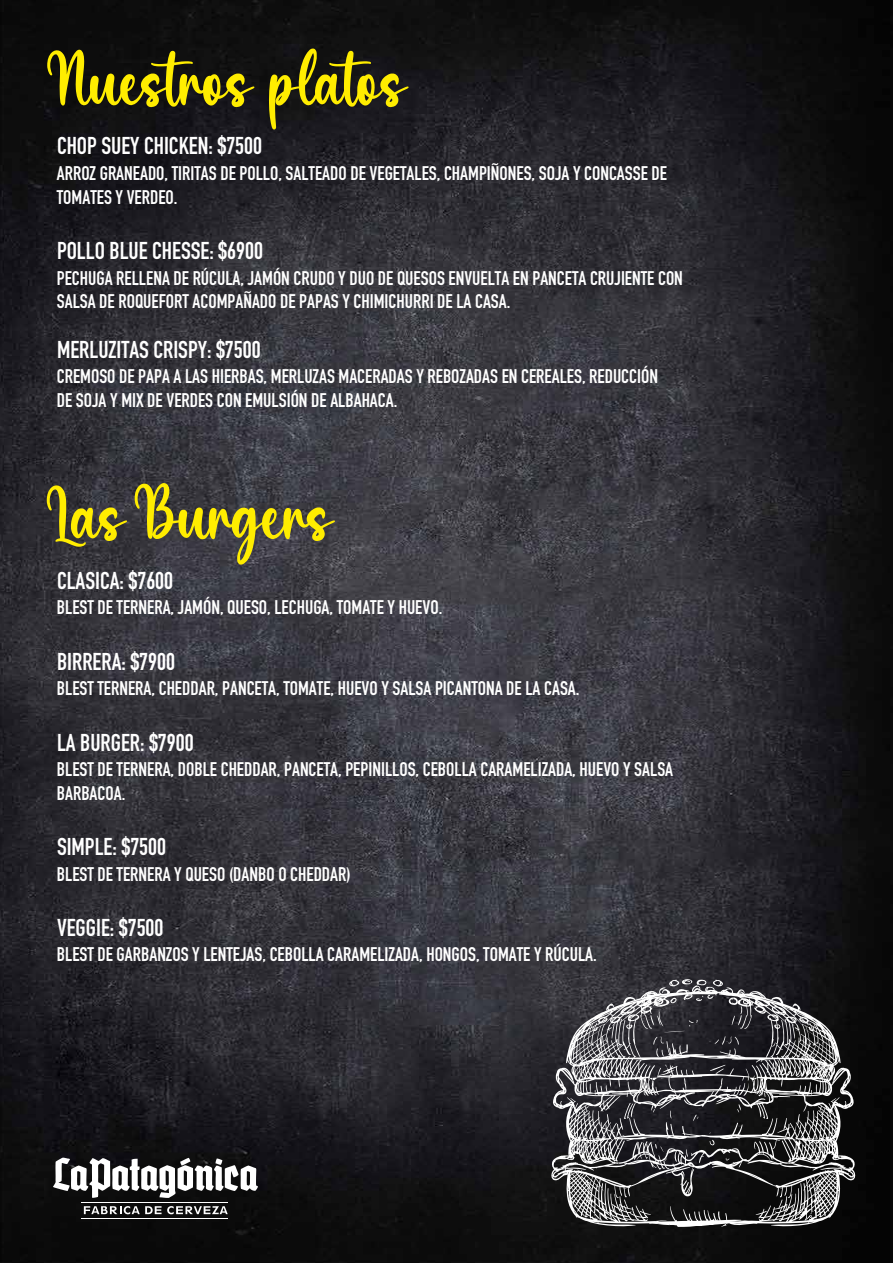
<style>
.page{position:relative;width:893px;height:1263px;background:#fff}
.page>*{position:absolute;margin:0;border:0;box-sizing:border-box;transform-origin:0 0}
.t1{font:92.7px "Hello Autumn";color:#ffed00}
.t2{font:24px "DIN Engschrift";color:#fff}
.t3{font:19.5px/23.4px "DIN Engschrift";color:#fff}
</style>
<div class="page">
<img style="left:0;top:0;width:893px;height:1263px">
<svg style="left:551px;top:987px;width:305px;height:240px;background:#4e4e50"></svg>
<svg style="left:803px;top:1052px;width:11px;height:16px"></svg>
<svg style="left:777px;top:1127px;width:15px;height:6px"></svg>
<svg style="left:767px;top:1135px;width:10px;height:14px"></svg>
<svg style="left:725px;top:1158px;width:18px;height:10px"></svg>
<svg style="left:637px;top:1141px;width:43px;height:30px"></svg>
<svg style="left:686px;top:1149px;width:18px;height:8px"></svg>
<svg style="left:710px;top:1140px;width:5px;height:5px"></svg>
<svg style="left:617px;top:979px;width:166px;height:142px;background:#4c4b50"></svg>
<svg style="left:710px;top:1065px;width:16px;height:6px"></svg>
<svg style="left:715px;top:1068px;width:9px;height:6px"></svg>
<svg style="left:621px;top:1066px;width:6px;height:8px"></svg>
<svg style="left:53px;top:1157px;width:205px;height:41px"></svg>
<svg style="left:84px;top:1206px;width:144px;height:8px"></svg>
<hr style="left:81px;top:1202px;width:147px;height:1px;background:#fff">
<hr style="left:81px;top:1218px;width:147px;height:1px;background:#fff">
<h1 class="t1" style="left:57px;top:40px;width:352px">Nuestros platos</h1>
<p class="t3" style="left:57px;top:162px;width:612px">ARROZ GRANEADO, TIRITAS DE POLLO, SALTEADO DE VEGETALES, CHAMPIÑONES, SOJA Y CONCASSE DE<br>TOMATES Y VERDEO.</p>
<p class="t2" style="left:57px;top:132px;width:207px">CHOP SUEY CHICKEN: $7500</p>
<p class="t2" style="left:57px;top:237px;width:207px">POLLO BLUE CHESSE: $6900</p>
<p class="t3" style="left:57px;top:266px;width:628px">PECHUGA RELLENA DE RÚCULA, JAMÓN CRUDO Y DUO DE QUESOS ENVUELTA EN PANCETA CRUJIENTE CON<br>SALSA DE ROQUEFORT ACOMPAÑADO DE PAPAS Y CHIMICHURRI DE LA CASA.</p>
<p class="t2" style="left:57px;top:336px;width:205px">MERLUZITAS CRISPY: $7500</p>
<p class="t3" style="left:57px;top:365px;width:603px">CREMOSO DE PAPA A LAS HIERBAS, MERLUZAS MACERADAS Y REBOZADAS EN CEREALES, REDUCCIÓN<br>DE SOJA Y MIX DE VERDES CON EMULSIÓN DE ALBAHACA.</p>
<h1 class="t1" style="left:57px;top:473px;width:278px">Las Burgers</h1>
<p class="t3" style="left:57px;top:596px;width:387px">BLEST DE TERNERA, JAMÓN, QUESO, LECHUGA, TOMATE Y HUEVO.</p>
<p class="t2" style="left:57px;top:567px;width:118px">CLASICA: $7600</p>
<p class="t2" style="left:57px;top:648px;width:120px">BIRRERA: $7900</p>
<p class="t3" style="left:57px;top:677px;width:524px">BLEST TERNERA, CHEDDAR, PANCETA, TOMATE, HUEVO Y SALSA PICANTONA DE LA CASA.</p>
<p class="t2" style="left:57px;top:729px;width:138px">LA BURGER: $7900</p>
<p class="t3" style="left:57px;top:758px;width:618px">BLEST DE TERNERA, DOBLE CHEDDAR, PANCETA, PEPINILLOS, CEBOLLA CARAMELIZADA, HUEVO Y SALSA<br>BARBACOA.</p>
<p class="t2" style="left:57px;top:832px;width:111px">SIMPLE: $7500</p>
<p class="t3" style="left:57px;top:862px;width:295px">BLEST DE TERNERA Y QUESO (DANBO O CHEDDAR)</p>
<p class="t2" style="left:57px;top:913px;width:108px">VEGGIE: $7500</p>
<p class="t3" style="left:57px;top:943px;width:541px">BLEST DE GARBANZOS Y LENTEJAS, CEBOLLA CARAMELIZADA, HONGOS, TOMATE Y RÚCULA.</p>
</div>
